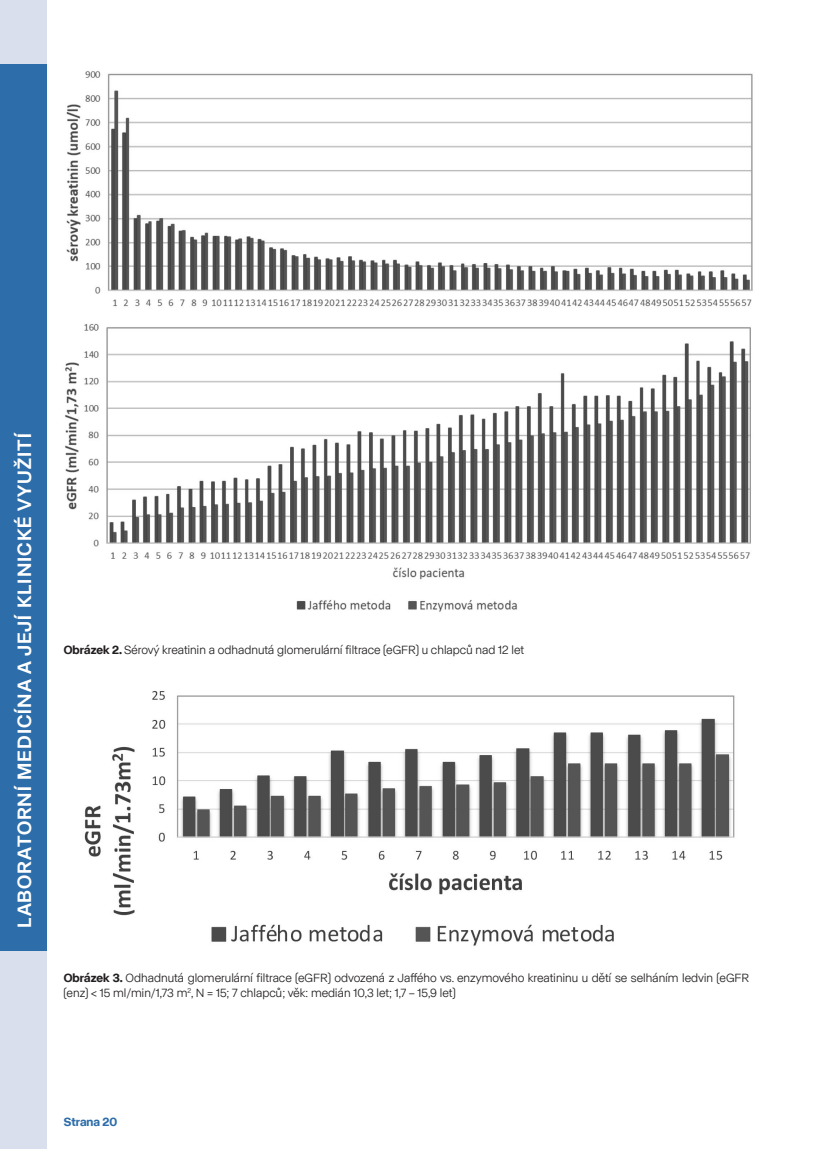
<style>
.page{position:relative;width:813px;height:1149px;background:#fff}
.page>*{position:absolute;margin:0;border:0;box-sizing:border-box;transform-origin:0 0}
.t1{font:500 19.5px "ABC Normal";letter-spacing:.05em;color:#fff}
.t2{font:12px/15px "ABC Normal";color:#231f20}
.t3{font:700 12px "ABC Normal";color:#2d6da9}
.s1{font-weight:700}
</style>
<div class="page">
<div style="left:0;top:950px;width:47px;height:198px;background:#dadfee"></div>
<div style="left:0;top:64px;width:47px;height:886px;background:#2d6da9"></div>
<div style="left:0;top:0;width:47px;height:64px;background:#dadfee"></div>
<img style="left:65px;top:71px;width:688px;height:541px">
<img style="left:84px;top:691px;width:651px;height:255px">
<h1 class="t1" style="left:11px;top:927px;width:496px;rotate:-90deg">LABORATORNÍ MEDICÍNA A JEJÍ KLINICKÉ VYUŽITÍ</h1>
<p class="t2" style="left:64px;top:641px;width:461px"><span class="s1">Obrázek 2.</span> Sérový kreatinin a odhadnutá glomerulární filtrace (eGFR) u chlapců nad 12 let</p>
<p class="t2" style="left:64px;top:969px;width:686px"><span class="s1">Obrázek 3.</span> Odhadnutá glomerulární filtrace (eGFR) odvozená z Jaffého vs. enzymového kreatininu u dětí se selháním ledvin (eGFR (enz) &lt; 15 ml/min/1,73 m<sup>2</sup>, N = 15; 7 chlapců; věk: medián 10,3 let; 1,7 – 15,9 let)</p>
<p class="t3" style="left:64px;top:1112px;width:55px">Strana 20</p>
</div>
